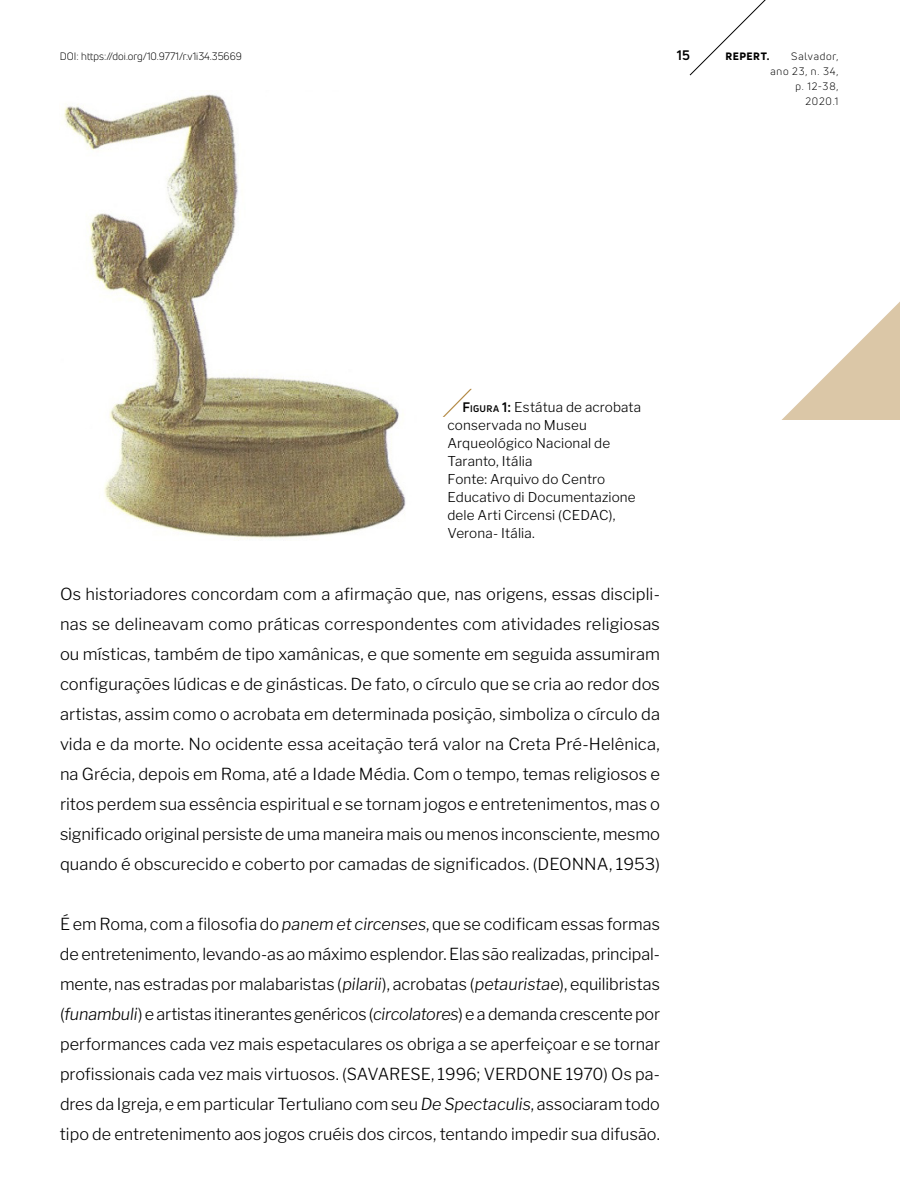
<style>
.page{position:relative;width:900px;height:1200px;background:#fff}
.page>*{position:absolute;margin:0;border:0;box-sizing:border-box;transform-origin:0 0}
.t1{font:300 39.3px "Uni Neue";color:#a57423;scale:1.2 1}
.t2{font:300 16.5px/30px "Libre Franklin";color:#000;text-align:justify}
.t3{font:300 13.5px/18px "Libre Franklin";letter-spacing:.01em;color:#000}
.t4{font:700 13.5px "Uni Neue";color:#000}
.t5{font:10.5px "Uni Neue";color:#000}
.t6{font:10.5px/15px "Uni Neue";letter-spacing:.075em;color:#000;text-align:right}
.t7{font:800 10.5px "Uni Neue";letter-spacing:.05em;color:#000}
.s1{font-family:"Uni Neue";font-weight:700}
.s2{font-family:"Uni Neue";font-weight:700;font-size:9.45px}
.s3{font-style:italic}
</style>
<div class="page">
<img style="left:64px;top:94px;width:342px;height:445px">
<svg style="left:782px;top:301px;width:118px;height:119px"></svg>
<svg style="left:689px;top:0;width:77px;height:76px"></svg>
<p class="t5" style="left:60px;top:50px;width:183px">DOI: https://doi.org/10.9771/r.v1i34.35669</p>
<p class="t4" style="left:677px;top:47px;width:15px">15</p>
<p class="t7" style="left:725px;top:49px;width:45px">REPERT.</p>
<p class="t6" style="left:770px;top:49px;width:70px">Salvador, ano 23, n. 34, p. 12-38,<br>2020.1</p>
<h1 class="t1" style="left:453px;top:379px;width:25px">⁄</h1>
<p class="t3" style="left:447px;top:399px;width:195px;text-indent:15px"><span class="s1">F</span><span class="s2">IGURA</span> <span class="s1">1:</span> Estátua de acrobata conservada no Museu<br>Arqueológico Nacional de<br>Taranto, Itália<br>Fonte: Arquivo do Centro<br>Educativo di Documentazione dele Arti Circensi (CEDAC),<br>Verona- Itália.</p>
<p class="t2" style="left:60px;top:579px;width:602px">Os historiadores concordam com a afirmação que, nas origens, essas discipli&shy;nas se delineavam como práticas correspondentes com atividades religiosas ou místicas, também de tipo xamânicas, e que somente em seguida assumiram configurações lúdicas e de ginásticas. De fato, o círculo que se cria ao redor dos artistas, assim como o acrobata em determinada posição, simboliza o círculo da vida e da morte. No ocidente essa aceitação terá valor na Creta Pré-Helênica, na Grécia, depois em Roma, até a Idade Média. Com o tempo, temas religiosos e ritos perdem sua essência espiritual e se tornam jogos e entretenimentos, mas o significado original persiste de uma maneira mais ou menos inconsciente, mesmo quando é obscurecido e coberto por camadas de significados. (DEONNA, 1953)</p>
<p class="t2" style="left:60px;top:909px;width:602px">É em Roma, com a filosofia do <span class="s3">panem et circenses</span>, que se codificam essas formas de entretenimento, levando-as ao máximo esplendor. Elas são realizadas, principal&shy;mente, nas estradas por malabaristas (<span class="s3">pilarii</span>), acrobatas (<span class="s3">petauristae</span>), equilibristas (<span class="s3">funambuli</span>) e artistas itinerantes genéricos (<span class="s3">circolatores</span>) e a demanda crescente por performances cada vez mais espetaculares os obriga a se aperfeiçoar e se tornar profissionais cada vez mais virtuosos. (SAVARESE, 1996; VERDONE 1970) Os pa&shy;dres da Igreja, e em particular Tertuliano com seu <span class="s3">De Spectaculis</span>, associaram todo tipo de entretenimento aos jogos cruéis dos circos, tentando impedir sua difusão.</p>
</div>
